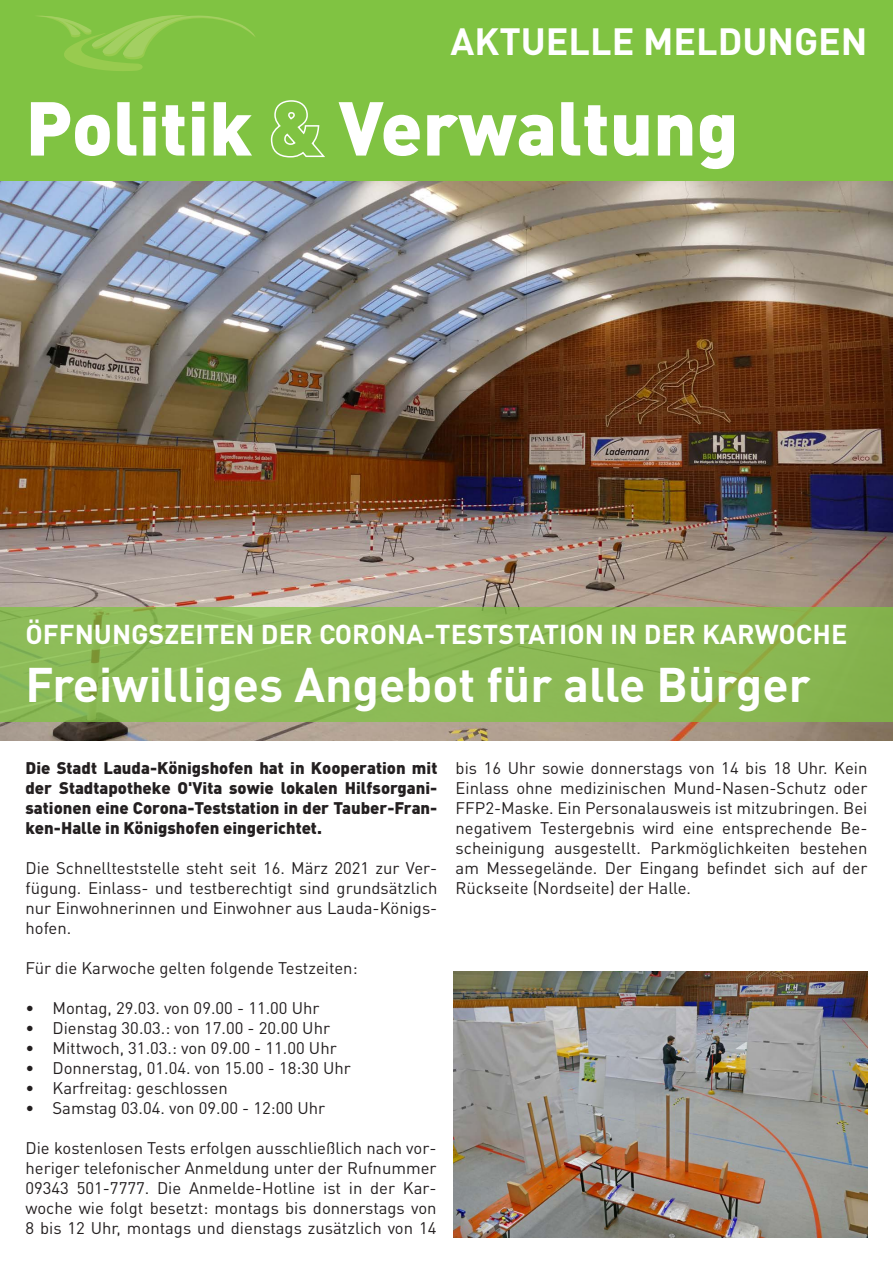
<style>
.page{position:relative;width:893px;height:1263px;background:#fff}
.page>*{position:absolute;margin:0;border:0;box-sizing:border-box;transform-origin:0 0}
.t1{font:900 75px "DIN Pro";color:#fff}
.t2{font:700 48px "DIN Pro";color:#fff}
.t3{font:700 37.5px "DIN Pro";color:#fff}
.t4{font:700 27px "DIN Pro";color:#fff}
.t5{font:16.65px/20px "DIN Pro";color:#231f20;text-align:justify}
.t6{font:900 16.65px/20px "DIN Pro";color:#231f20;text-align:justify}
.s1{color:#80c342}
</style>
<div class="page">
<img style="left:0;top:180px;width:893px;height:561px">
<div style="left:0;top:607px;width:893px;height:114px;background:#8dba56"></div>
<div style="left:0;top:0;width:893px;height:180px;background:#80c342"></div>
<svg style="left:270px;top:100px;width:55px;height:58px"></svg>
<svg style="left:38px;top:15px;width:217px;height:56px"></svg>
<img style="left:454px;top:972px;width:413px;height:265px">
<h3 class="t3" style="left:451px;top:15px;width:418px">AKTUELLE MELDUNGEN</h3>
<h1 class="t1" style="left:26px;top:77px;width:715px">Politik <span class="s1">&amp;</span> Verwaltung</h1>
<h3 class="t4" style="left:26px;top:616px;width:823px">ÖFFNUNGSZEITEN DER CORONA-TESTSTATION IN DER KARWOCHE</h3>
<h2 class="t2" style="left:26px;top:652px;width:787px">Freiwilliges Angebot für alle Bürger</h2>
<p class="t6" style="left:26px;top:757px;width:413px">Die Stadt Lauda-Königshofen hat in Kooperation mit der Stadtapotheke O'Vita sowie lokalen Hilfsorgani&shy;sationen eine Corona-Teststation in der Tauber-Fran&shy;ken-Halle in Königshofen eingerichtet.</p>
<p class="t5" style="left:26px;top:857px;width:413px">Die Schnellteststelle steht seit 16. März 2021 zur Ver&shy;fügung. Einlass- und testberechtigt sind grundsätzlich nur Einwohnerinnen und Einwohner aus Lauda-Königs&shy;hofen.</p>
<p class="t5" style="left:26px;top:957px;width:334px">Für die Karwoche gelten folgende Testzeiten:</p>
<p class="t5" style="left:26px;top:997px;width:296px">• Montag, 29.03. von 09.00 - 11.00 Uhr</p>
<p class="t5" style="left:26px;top:1017px;width:306px">• Dienstag 30.03.: von 17.00 - 20.00 Uhr</p>
<p class="t5" style="left:26px;top:1037px;width:313px">• Mittwoch, 31.03.: von 09.00 - 11.00 Uhr</p>
<p class="t5" style="left:26px;top:1057px;width:327px">• Donnerstag, 01.04. von 15.00 - 18:30 Uhr</p>
<p class="t5" style="left:26px;top:1077px;width:204px">• Karfreitag: geschlossen</p>
<p class="t5" style="left:26px;top:1097px;width:301px">• Samstag 03.04. von 09.00 - 12:00 Uhr</p>
<p class="t5" style="left:26px;top:1137px;width:413px">Die kostenlosen Tests erfolgen ausschließlich nach vor&shy;heriger telefonischer Anmeldung unter der Rufnummer 09343 501-7777. Die Anmelde-Hotline ist in der Kar&shy;woche wie folgt besetzt: montags bis donnerstags von 8 bis 12 Uhr, montags und dienstags zusätzlich von 14</p>
<p class="t5" style="left:456px;top:757px;width:413px">bis 16 Uhr sowie donnerstags von 14 bis 18 Uhr. Kein Einlass ohne medizinischen Mund-Nasen-Schutz oder FFP2-Maske. Ein Personalausweis ist mitzubringen. Bei negativem Testergebnis wird eine entsprechende Be&shy;scheinigung ausgestellt. Parkmöglichkeiten bestehen am Messegelände. Der Eingang befindet sich auf der Rückseite (Nordseite) der Halle.</p>
</div>
